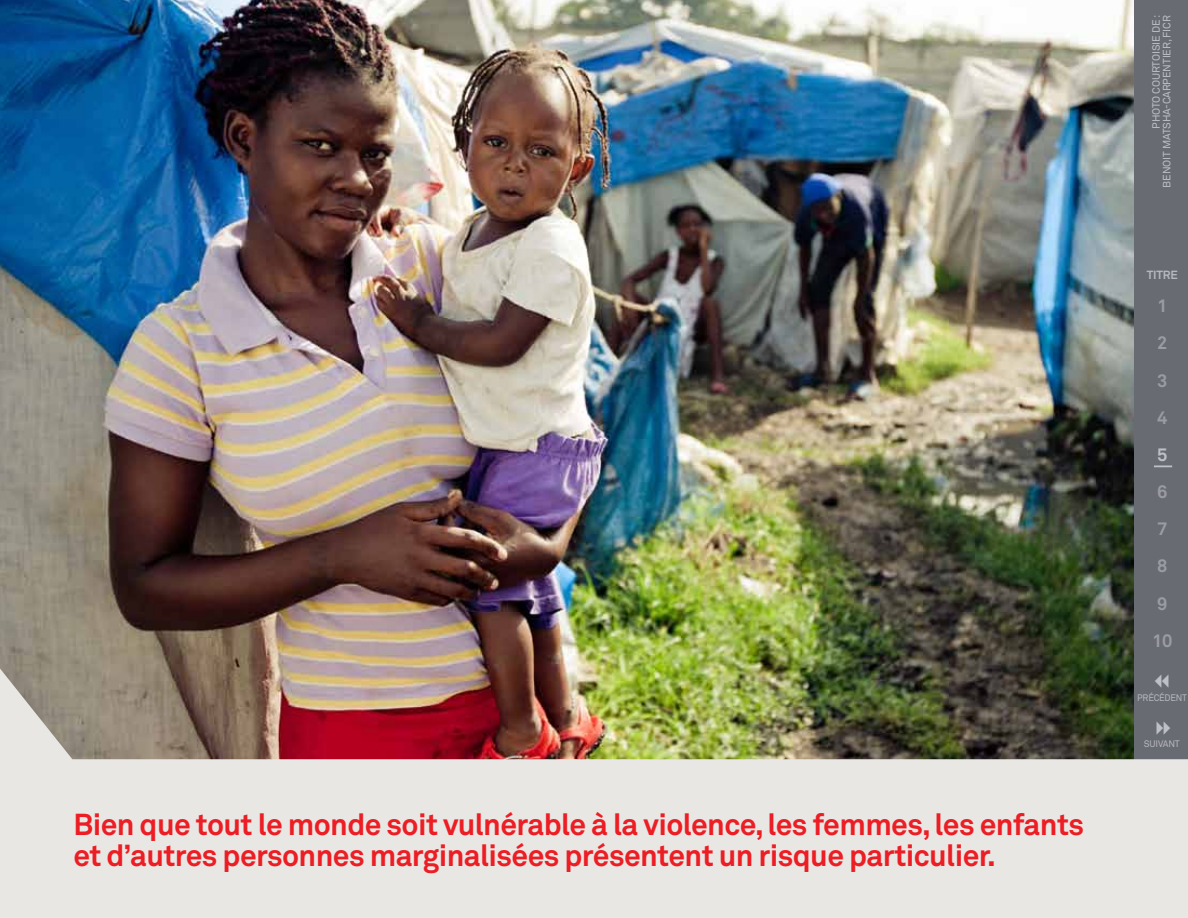
<style>
.page{position:relative;width:1188px;height:918px;background:#fff}
.page>*{position:absolute;margin:0;border:0;box-sizing:border-box;transform-origin:0 0}
.t1{font:700 30px/31.5px "Akkurat Std";letter-spacing:-.02em;color:#ed1d24}
.t2{font:700 18px/37.2px "Akkurat Std";color:#9b9ca2;text-align:justify}
.t3{font:700 18px "Akkurat Std";color:#bcc1c5}
.t4{font:700 11.7px "Akkurat Std";letter-spacing:-.02em;color:#b7b8bd}
.t5{font:10.5px/10.5px "Akkurat Std";letter-spacing:-.01em;color:#bcc1c5;text-align:right}
.t6{font:9.3px "Akkurat Std";letter-spacing:-.025em;color:#b7b8bd;scale:.96 1}
.t7{font:9.3px "Akkurat Std";letter-spacing:-.025em;color:#b7b8bd}
</style>
<div class="page">
<img style="left:0;top:0;width:1134px;height:669px">
<div style="left:1134px;top:0;width:54px;height:759px;background:#696b73"></div>
<img style="left:0;top:669px;width:1188px;height:105px">
<div style="left:0;top:774px;width:1188px;height:144px;background:#e8e7e4"></div>
<svg style="left:1154px;top:465px;width:18px;height:2px"></svg>
<svg style="left:1157px;top:721px;width:13px;height:13px"></svg>
<svg style="left:1155px;top:674px;width:14px;height:14px"></svg>
<p class="t1" style="left:73px;top:808px;width:1012px">Bien que tout le monde soit vulnérable à la violence, les femmes, les enfants et d’autres personnes marginalisées présentent un risque particulier.</p>
<p class="t5" style="left:1151px;top:188px;width:175px;rotate:-90deg">PHOTO COURTOISIE DE :<br>benoit matsha-carpentier, FICR</p>
<p class="t4" style="left:1147px;top:267px;width:32px">TITRE</p>
<p class="t2" style="left:1157px;top:287px;width:12px">1</p>
<p class="t2" style="left:1157px;top:324px;width:12px">2<br>3<br>4</p>
<p class="t3" style="left:1157px;top:443px;width:12px">5</p>
<p class="t2" style="left:1152px;top:473px;width:22px;text-align:left">6<br>7<br>8<br>9<br>10</p>
<p class="t6" style="left:1137px;top:692px;width:53px">PRÉCÉDENT</p>
<p class="t7" style="left:1144px;top:738px;width:38px">SUIVANT</p>
</div>
